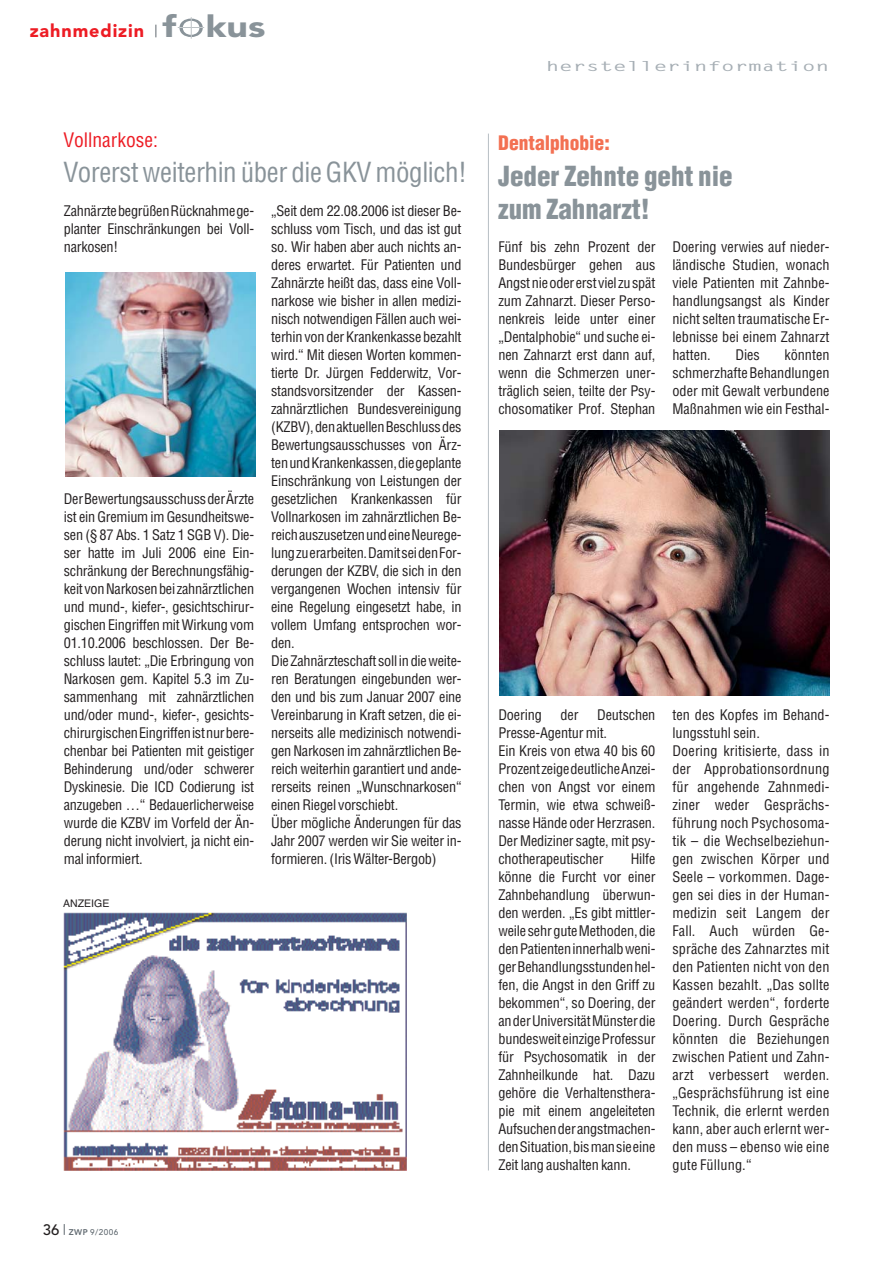
<style>
.page{position:relative;width:893px;height:1263px;background:#fff}
.page>*{position:absolute;margin:0;border:0;box-sizing:border-box;transform-origin:0 0}
.t1{font:condensed 27px "Helvetica";letter-spacing:-.015em;color:#899399}
.t2{font:900 condensed 27px/32.4px "Helvetica";color:#899399}
.t3{font:900 condensed 19.5px "Helvetica";color:#f37052}
.t4{font:condensed 19.5px "Helvetica";color:#ed1c24}
.t5{font:900 18px "Avenir";letter-spacing:.05em;color:#ed1c24}
.t6{font:condensed 14.25px/18px "Helvetica";letter-spacing:-.015em;color:#231f20;text-align:justify}
.t7{font:condensed 14.25px/18px "Helvetica";letter-spacing:.01em;color:#231f20}
.t8{font:700 13.5px "Letter Gothic";color:#a7afb5;scale:1.67 1}
.t9{font:10.5px "Helvetica";color:#231f20}
.t10{font:500 8.25px "Avenir";color:#606970}
.s1{font-size:30px;color:#899399}
.s2{font-size:15px;color:#231f20}
.s3{font-weight:800}
</style>
<div class="page">
<svg style="left:156px;top:25px;width:1px;height:12px"></svg>
<svg style="left:178px;top:17px;width:26px;height:22px"></svg>
<img style="left:63px;top:912px;width:344px;height:258px">
<img style="left:65px;top:272px;width:191px;height:204px">
<hr style="left:488px;top:134px;width:1px;height:1036px;background:#b7bfc4">
<img style="left:500px;top:430px;width:330px;height:265px">
<p class="t5" style="left:30px;top:24px;width:237px">zahnmedizin <span class="s1">f kus</span></p>
<h2 class="t4" style="left:64px;top:132px;width:96px">Vollnarkose:</h2>
<h1 class="t1" style="left:64px;top:162px;width:405px">Vorerst weiterhin über die GKV möglich!</h1>
<p class="t6" style="left:64px;top:203px;width:192px">Zahnärzte begrüßen Rücknahme ge&shy;planter Einschränkungen bei Voll&shy;narkosen!</p>
<p class="t6" style="left:64px;top:491px;width:192px">Der Bewertungsausschuss der Ärzte ist ein Gremium im Gesundheitswe&shy;sen (§ 87 Abs. 1 Satz 1 SGB V). Die&shy;ser hatte im Juli 2006 eine Ein&shy;schränkung der Berechnungsfähig&shy;keit von Narkosen bei zahnärztlichen und mund-, kiefer-, gesichtschirur&shy;gischen Eingriffen mit Wirkung vom 01.10.2006 beschlossen. Der Be&shy;schluss lautet: „Die Erbringung von Narkosen gem. Kapitel 5.3 im Zu&shy;sammenhang mit zahnärztlichen und/oder mund-, kiefer-, gesichts&shy;chirurgischen Eingriffen ist nur bere&shy;chenbar bei Patienten mit geistiger Behinderung und/oder schwerer Dyskinesie. Die ICD Codierung ist anzugeben …“ Bedauerlicherweise wurde die KZBV im Vorfeld der Än&shy;derung nicht involviert, ja nicht ein&shy;mal informiert.</p>
<p class="t9" style="left:63px;top:899px;width:48px">ANZEIGE</p>
<p class="t6" style="left:271px;top:203px;width:192px;text-align:left">„Seit dem 22.08.2006 ist dieser Be&shy;schluss vom Tisch, und das ist gut so. Wir haben aber auch nichts an&shy;deres erwartet. Für Patienten und Zahnärzte heißt das, dass eine Voll&shy;narkose wie bisher in allen medizi&shy;nisch notwendigen Fällen auch wei&shy;terhin von der Krankenkasse bezahlt wird.“ Mit diesen Worten kommen&shy;tierte Dr. Jürgen Fedderwitz, Vor&shy;standsvorsitzender der Kassen&shy;zahnärztlichen Bundesvereinigung (KZBV), den aktuellen Beschluss des Bewertungsausschusses von Ärz&shy;ten und Krankenkassen, die geplante Einschränkung von Leistungen der gesetzlichen Krankenkassen für Vollnarkosen im zahnärztlichen Be&shy;reich auszusetzen und eine Neurege&shy;lung zu erarbeiten. Damit sei den For&shy;derungen der KZBV, die sich in den vergangenen Wochen intensiv für eine Regelung eingesetzt habe, in vollem Umfang entsprochen wor&shy;den.<br>Die Zahnärzteschaft soll in die weite&shy;ren Beratungen eingebunden wer&shy;den und bis zum Januar 2007 eine Vereinbarung in Kraft setzen, die ei&shy;nerseits alle medizinisch notwendi&shy;gen Narkosen im zahnärztlichen Be&shy;reich weiterhin garantiert und ande&shy;rerseits reinen „Wunschnarkosen“ einen Riegel vorschiebt.<br>Über mögliche Änderungen für das Jahr 2007 werden wir Sie weiter in&shy;formieren. (Iris Wälter-Bergob)</p>
<p class="t10" style="left:43px;top:1228px;width:77px"><span class="s2">36</span> <span class="s3">ZWP</span> 9/2006</p>
<p class="t8" style="left:546px;top:61px;width:171px">herstellerinformation</p>
<h2 class="t3" style="left:498px;top:135px;width:113px">Dentalphobie:</h2>
<h1 class="t2" style="left:498px;top:162px;width:236px">Jeder Zehnte geht nie zum Zahnarzt!</h1>
<p class="t6" style="left:498px;top:239px;width:159px">Fünf bis zehn Prozent der Bundesbürger gehen aus Angst nie oder erst viel zu spät zum Zahnarzt. Dieser Perso&shy;nenkreis leide unter einer „Dentalphobie“ und suche ei&shy;nen Zahnarzt erst dann auf, wenn die Schmerzen uner&shy;träglich seien, teilte der Psy&shy;chosomatiker Prof. Stephan</p>
<p class="t6" style="left:672px;top:239px;width:159px">Doering verwies auf nieder&shy;ländische Studien, wonach viele Patienten mit Zahnbe&shy;handlungsangst als Kinder nicht selten traumatische Er&shy;lebnisse bei einem Zahnarzt hatten.</p>
<p class="t6" style="left:672px;top:347px;width:159px;text-indent:112px">könnten schmerzhafte Behandlungen oder mit Gewalt verbundene Maßnahmen wie ein Festhal-</p>
<p class="t6" style="left:735px;top:347px;width:26px">Dies</p>
<p class="t6" style="left:498px;top:707px;width:159px;text-align:left;text-indent:99px">Deutschen<br>Presse-Agentur mit.<br>Ein Kreis von etwa 40 bis 60<br>Prozent zeige deutliche Anzei&shy;chen von Angst vor einem<br>Termin, wie etwa schweiß&shy;nasse Hände oder Herzrasen.<br>Der Mediziner sagte, mit psy&shy;chotherapeutischer</p>
<p class="t6" style="left:498px;top:707px;width:45px">Doering</p>
<p class="t6" style="left:561px;top:707px;width:19px">der</p>
<p class="t6" style="left:498px;top:851px;width:159px;text-indent:132px">Hilfe könne die Furcht vor einer Zahnbehandlung überwun&shy;den werden. „Es gibt mittler&shy;weile sehr gute Methoden, die den Patienten innerhalb weni&shy;ger Behandlungsstunden hel&shy;fen, die Angst in den Griff zu bekommen“, so Doering, der an der Universität Münster die bundesweit einzige Professur für Psychosomatik in der Zahnheilkunde hat. Dazu gehöre die Verhaltensthera&shy;pie mit einem angeleiteten Aufsuchen der angstmachen&shy;den Situation, bis man sie eine Zeit lang aushalten kann.</p>
<p class="t7" style="left:672px;top:707px;width:159px">ten des Kopfes im Behand&shy;lungsstuhl sein.<br>Doering kritisierte, dass in der Approbationsordnung für angehende Zahnmedi&shy;ziner weder Gesprächs&shy;führung noch Psychosoma&shy;tik – die Wechselbeziehun&shy;gen zwischen Körper und<br>Seele – vorkommen. Dage&shy;gen sei dies in der Human&shy;medizin seit Langem der<br>Fall. Auch würden Ge&shy;spräche des Zahnarztes mit den Patienten nicht von den<br>Kassen bezahlt. „Das sollte geändert werden“, forderte<br>Doering. Durch Gespräche könnten die Beziehungen zwischen Patient und Zahn&shy;arzt verbessert werden. „Gesprächsführung ist eine<br>Technik, die erlernt werden kann, aber auch erlernt wer&shy;den muss – ebenso wie eine gute Füllung.“</p>
</div>
